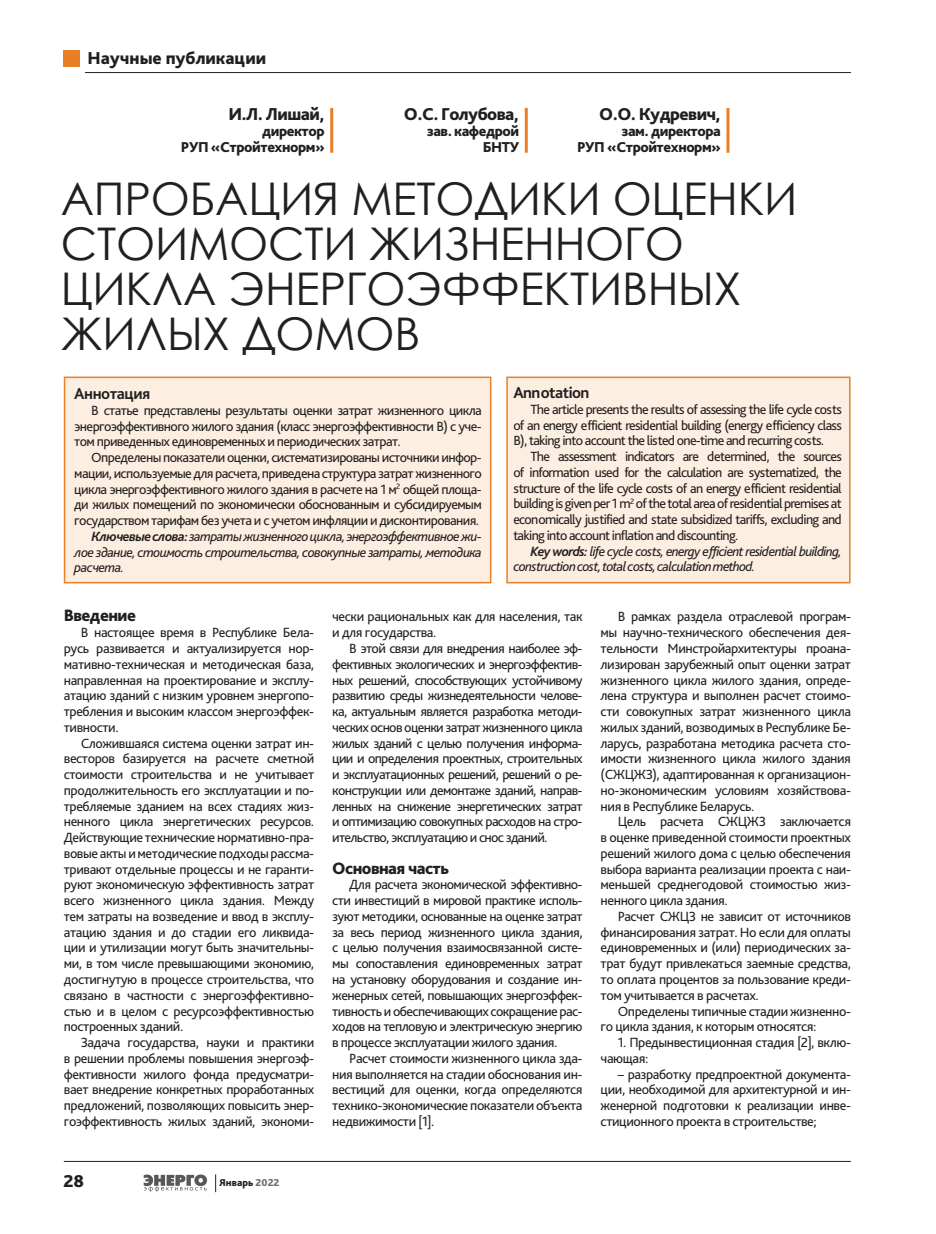
<style>
.page{position:relative;width:936px;height:1234px;background:#fff}
.page>*{position:absolute;margin:0;border:0;box-sizing:border-box;transform-origin:0 0}
.t1{font:45px/45px "Century Gothic";letter-spacing:-.005em;color:#231f20}
.t2{font:800 18px "Bliss Pro";letter-spacing:-.03em;color:#231f20}
.t3{font:800 18px "Bliss Pro";color:#231f20}
.t4{font:800 17.25px "Bliss Pro";letter-spacing:-.03em;color:#231f20}
.t5{font:700 16.5px "Bliss Pro";letter-spacing:-.03em;color:#231f20}
.t6{font:800 15px/15.8px "Bliss Pro";letter-spacing:-.03em;color:#231f20;text-align:right}
.t7{font:13.95px/15.8px "Bliss Pro";letter-spacing:-.035em;color:#231f20;text-align:justify}
.t8{font:italic 13.95px/15.8px "Bliss Pro";letter-spacing:-.045em;color:#231f20}
.t9{font:800 10.5px "Bliss Pro";color:#231f20}
.s1{font-weight:700}
.s2{color:#6c6d70}
</style>
<div class="page">
<svg style="left:215px;top:1174px;width:1px;height:17px"></svg>
<hr style="left:64px;top:1160px;width:786px;height:1px;background:#231f20">
<hr style="left:85px;top:72px;width:765px;height:1px;background:#231f20">
<svg style="left:144px;top:1174px;width:63px;height:17px"></svg>
<div style="left:64px;top:50px;width:16px;height:16px;background:#e97e24"></div>
<div style="left:64px;top:376px;width:427px;height:207px;background:#fcefe1;border:2px solid #e97e24"></div>
<div style="left:506px;top:376px;width:344px;height:207px;background:#fcefe1;border:2px solid #e97e24"></div>
<hr style="left:330px;top:108px;width:3px;height:45px;background:#e97e24">
<hr style="left:524px;top:108px;width:3px;height:45px;background:#e97e24">
<hr style="left:726px;top:108px;width:3px;height:45px;background:#e97e24">
<p class="t3" style="left:87px;top:47px;width:180px">Научные публикации</p>
<p class="t2" style="left:228px;top:103px;width:98px">И.Л. Лишай,</p>
<p class="t6" style="left:181px;top:122px;width:145px">директор<br>РУП «Стройтехнорм»</p>
<p class="t2" style="left:404px;top:103px;width:117px">О.С. Голубова,</p>
<p class="t6" style="left:427px;top:122px;width:94px">зав. кафедрой<br>БНТУ</p>
<p class="t2" style="left:599px;top:103px;width:123px">О.О. Кудревич,</p>
<p class="t6" style="left:577px;top:122px;width:145px">зам. директора<br>РУП «Стройтехнорм»</p>
<h1 class="t1" style="left:61px;top:176px;width:738px">АПРОБАЦИЯ МЕТОДИКИ ОЦЕНКИ<br>СТОИМОСТИ ЖИЗНЕННОГО<br>ЦИКЛА ЭНЕРГОЭФФЕКТИВНЫХ<br>ЖИЛЫХ ДОМОВ</h1>
<p class="t5" style="left:74px;top:383px;width:78px">Аннотация</p>
<p class="t7" style="left:74px;top:402px;width:409px;text-indent:17px">В статье представлены результаты оценки затрат жизненного цикла энергоэффективного жилого здания (класс энергоэффективности В) с уче&shy;том приведенных единовременных и периодических затрат.</p>
<p class="t7" style="left:91px;top:449px;width:392px">Определены показатели оценки, систематизированы источники инфор-</p>
<p class="t7" style="left:74px;top:465px;width:409px">мации, используемые для расчета, приведена структура затрат жизненного</p>
<p class="t7" style="left:74px;top:480px;width:409px">цикла энергоэффективного жилого здания в расчете на 1 м<sup>2</sup> общей площа-</p>
<p class="t7" style="left:74px;top:496px;width:409px">ди жилых помещений по экономически обоснованным и субсидируемым</p>
<p class="t7" style="left:74px;top:512px;width:406px">государством тарифам без учета и с учетом инфляции и дисконтирования.</p>
<p class="t8" style="left:91px;top:528px;width:392px"><span class="s1">Ключевые слова:</span> затраты жизненного цикла, энергоэффективное жи-</p>
<p class="t8" style="left:74px;top:543px;width:409px">лое здание, стоимость строительства, совокупные затраты, методика</p>
<p class="t8" style="left:74px;top:559px;width:51px">расчета.</p>
<p class="t5" style="left:513px;top:382px;width:78px">Annotation</p>
<p class="t7" style="left:513px;top:401px;width:330px;text-indent:17px">The article presents the results of assessing the life cycle costs of an energy efficient residential building (energy efficiency class B), taking into account the listed one-time and recurring costs.</p>
<p class="t7" style="left:513px;top:448px;width:330px;text-indent:17px">The assessment indicators are determined, the sources of information used for the calculation are systematized, the structure of the life cycle costs of an energy efficient residential building is given per 1 m<sup>2</sup> of the total area of residential premises at economically justified and state subsidized tariffs, excluding and taking into account inflation and discounting.</p>
<p class="t8" style="left:513px;top:542px;width:330px;text-indent:17px"><span class="s1">Key words:</span> life cycle costs, energy efficient residential building, construction cost, total costs, calculation method.</p>
<p class="t4" style="left:64px;top:605px;width:74px">Введение</p>
<p class="t7" style="left:64px;top:624px;width:252px;text-indent:17px">В настоящее время в Республике Бела&shy;русь развивается и актуализируется нор&shy;мативно-техническая и методическая база, направленная на проектирование и эксплу&shy;атацию зданий с низким уровнем энергопо&shy;требления и высоким классом энергоэффек&shy;тивности.</p>
<p class="t7" style="left:64px;top:734px;width:252px;text-indent:17px">Сложившаяся система оценки затрат ин&shy;весторов базируется на расчете сметной стоимости строительства и не учитывает продолжительность его эксплуатации и по&shy;требляемые зданием на всех стадиях жиз&shy;ненного цикла энергетических ресурсов.<br>Действующие технические нормативно-пра&shy;вовые акты и методические подходы рассма&shy;тривают отдельные процессы и не гаранти&shy;руют экономическую эффективность затрат всего жизненного цикла здания. Между тем затраты на возведение и ввод в эксплу&shy;атацию здания и до стадии его ликвида&shy;ции и утилизации могут быть значительны&shy;ми, в том числе превышающими экономию, достигнутую в процессе строительства, что связано в частности с энергоэффективно&shy;стью и в целом с ресурсоэффективностью построенных зданий.</p>
<p class="t7" style="left:64px;top:1033px;width:252px;text-indent:17px">Задача государства, науки и практики в решении проблемы повышения энергоэф&shy;фективности жилого фонда предусматри&shy;вает внедрение конкретных проработанных предложений, позволяющих повысить энер&shy;гоэффективность жилых зданий, экономи-</p>
<p class="t2" style="left:63px;top:1169px;width:22px">28</p>
<p class="t9" style="left:219px;top:1175px;width:62px">Январь <span class="s2">2022</span></p>
<p class="t7" style="left:332px;top:608px;width:252px">чески рациональных как для населения, так и для государства.</p>
<p class="t7" style="left:332px;top:640px;width:252px;text-indent:17px">В этой связи для внедрения наиболее эф&shy;фективных экологических и энергоэффектив&shy;ных решений, способствующих устойчивому развитию среды жизнедеятельности челове&shy;ка, актуальным является разработка методи&shy;ческих основ оценки затрат жизненного цикла жилых зданий с целью получения информа&shy;ции и определения проектных, строительных и эксплуатационных решений, решений о ре&shy;конструкции или демонтаже зданий, направ&shy;ленных на снижение энергетических затрат и оптимизацию совокупных расходов на стро&shy;ительство, эксплуатацию и снос зданий.</p>
<p class="t4" style="left:332px;top:857px;width:118px">Основная часть</p>
<p class="t7" style="left:332px;top:876px;width:252px;text-indent:17px">Для расчета экономической эффективно&shy;сти инвестиций в мировой практике исполь&shy;зуют методики, основанные на оценке затрат за весь период жизненного цикла здания, с целью получения взаимосвязанной систе&shy;мы сопоставления единовременных затрат на установку оборудования и создание ин&shy;женерных сетей, повышающих энергоэффек&shy;тивность и обеспечивающих сокращение рас&shy;ходов на тепловую и электрическую энергию в процессе эксплуатации жилого здания.</p>
<p class="t7" style="left:332px;top:1049px;width:252px;text-indent:17px">Расчет стоимости жизненного цикла зда&shy;ния выполняется на стадии обоснования ин&shy;вестиций для оценки, когда определяются технико-экономические показатели объекта недвижимости [1].</p>
<p class="t7" style="left:600px;top:608px;width:252px;text-indent:17px">В рамках раздела отраслевой програм&shy;мы научно-технического обеспечения дея&shy;тельности Минстройархитектуры проана&shy;лизирован зарубежный опыт оценки затрат жизненного цикла жилого здания, опреде&shy;лена структура и выполнен расчет стоимо&shy;сти совокупных затрат жизненного цикла жилых зданий, возводимых в Республике Бе&shy;ларусь, разработана методика расчета сто&shy;имости жизненного цикла жилого здания (СЖЦЖЗ), адаптированная к организацион&shy;но-экономическим условиям хозяйствова&shy;ния в Республике Беларусь.</p>
<p class="t7" style="left:600px;top:813px;width:252px;text-indent:17px">Цель расчета СЖЦЖЗ заключается в оценке приведенной стоимости проектных решений жилого дома с целью обеспечения выбора варианта реализации проекта с наи&shy;меньшей среднегодовой стоимостью жиз&shy;ненного цикла здания.</p>
<p class="t7" style="left:600px;top:907px;width:252px;text-indent:17px">Расчет СЖЦЗ не зависит от источников финансирования затрат. Но если для оплаты единовременных и (или) периодических за&shy;трат будут привлекаться заемные средства, то оплата процентов за пользование креди&shy;том учитывается в расчетах.</p>
<p class="t7" style="left:600px;top:1002px;width:252px;text-indent:17px">Определены типичные стадии жизненно&shy;го цикла здания, к которым относятся:</p>
<p class="t7" style="left:600px;top:1033px;width:252px;text-indent:17px">1. Предынвестиционная стадия [2], вклю&shy;чающая:</p>
<p class="t7" style="left:600px;top:1065px;width:252px;text-indent:17px">– разработку предпроектной документа&shy;ции, необходимой для архитектурной и ин&shy;женерной подготовки к реализации инве&shy;стиционного проекта в строительстве;</p>
</div>
